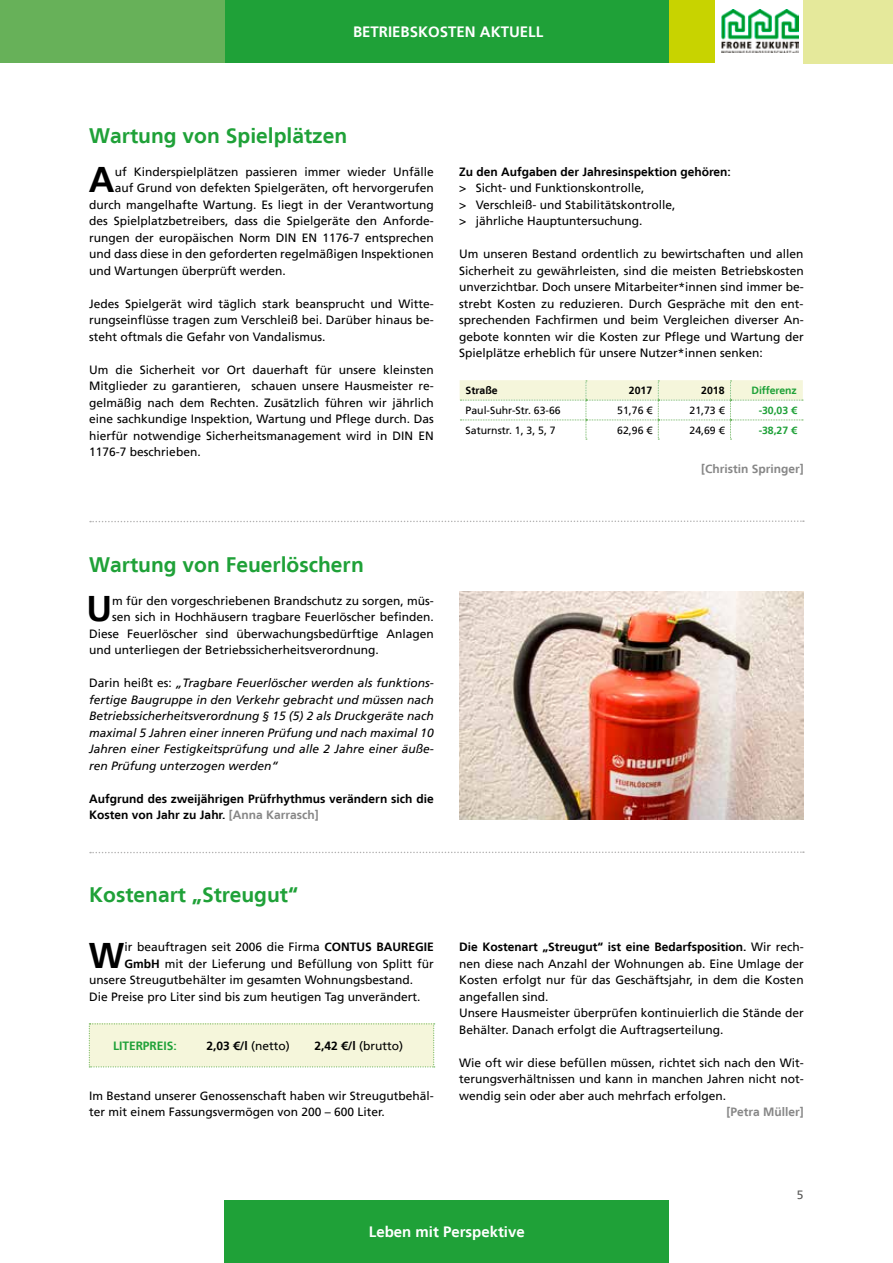
<style>
.page{position:relative;width:893px;height:1263px;background:#fff}
.page>*{position:absolute;margin:0;border:0;box-sizing:border-box;transform-origin:0 0}
.t1{font:700 35.7px "Frutiger LT";color:#000}
.t2{font:700 21px "Frutiger LT";color:#1fa138}
.t3{font:700 15px "Frutiger LT";color:#fff}
.t4{font:12px/16.5px "Frutiger LT";color:#000;text-align:justify}
.t5{font:italic 12px/16.5px "Frutiger LT";color:#000;text-align:justify}
.t6{font:700 12px/16.5px "Frutiger LT";color:#000}
.t7{font:700 12px "Frutiger LT";color:#878787}
.t8{font:700 12px "Frutiger LT";letter-spacing:-.005em;color:#1fa138}
.t9{font:12px "Frutiger LT";color:#575756}
.t10{font:10.5px "Frutiger LT";color:#000}
.t11{font:700 10.5px "Frutiger LT";letter-spacing:-.005em;color:#1fa138}
.t12{font:700 10.5px "Frutiger LT";color:#000}
.s1{font-style:normal}
.s2{color:#878787}
.s3{font-weight:700}
.s4{font-weight:400}
</style>
<div class="page">
<img style="left:459px;top:592px;width:345px;height:227px">
<div style="left:225px;top:0;width:445px;height:63px;background:#1fa138"></div>
<div style="left:804px;top:0;width:89px;height:63px;background:#e5e99b"></div>
<div style="left:669px;top:0;width:45px;height:63px;background:#c8d300"></div>
<div style="left:0;top:0;width:225px;height:63px;background:#67b159"></div>
<div style="left:225px;top:1200px;width:444px;height:63px;background:#1fa138"></div>
<img style="left:721px;top:10px;width:77px;height:43px">
<svg style="left:90px;top:520px;width:714px;height:2px"></svg>
<svg style="left:460px;top:380px;width:343px;height:60px"></svg>
<svg style="left:90px;top:851px;width:714px;height:2px"></svg>
<div style="left:89px;top:1023px;width:346px;height:44px;background:#f5f6db"></div>
<p class="t3" style="left:353px;top:23px;width:192px">BETRIEBSKOSTEN AKTUELL</p>
<h2 class="t2" style="left:89px;top:123px;width:259px">Wartung von Spielplätzen</h2>
<h1 class="t1" style="left:89px;top:159px;width:27px">A</h1>
<p class="t4" style="left:115px;top:163px;width:321px">uf Kinderspielplätzen passieren immer wieder Unfälle</p>
<p class="t4" style="left:115px;top:180px;width:320px">auf Grund von defekten Spielgeräten, oft hervorgerufen</p>
<p class="t4" style="left:89px;top:196px;width:346px">durch mangelhafte Wartung. Es liegt in der Verantwortung</p>
<p class="t4" style="left:89px;top:213px;width:346px">des Spielplatzbetreibers, dass die Spielgeräte den Anforde-</p>
<p class="t4" style="left:89px;top:229px;width:346px">rungen der europäischen Norm DIN EN 1176-7 entsprechen</p>
<p class="t4" style="left:89px;top:246px;width:346px">und dass diese in den geforderten regelmäßigen Inspektionen</p>
<p class="t4" style="left:89px;top:262px;width:198px">und Wartungen überprüft werden.</p>
<p class="t4" style="left:89px;top:295px;width:346px">Jedes Spielgerät wird täglich stark beansprucht und Witte&shy;rungseinflüsse tragen zum Verschleiß bei. Darüber hinaus be&shy;steht oftmals die Gefahr von Vandalismus.</p>
<p class="t4" style="left:89px;top:361px;width:346px">Um die Sicherheit vor Ort dauerhaft für unsere kleinsten Mitglieder zu garantieren, schauen unsere Hausmeister re&shy;gelmäßig nach dem Rechten. Zusätzlich führen wir jährlich eine sachkundige Inspektion, Wartung und Pflege durch. Das hierfür notwendige Sicherheitsmanagement wird in DIN EN 1176-7 beschrieben.</p>
<p class="t6" style="left:459px;top:163px;width:273px">Zu den Aufgaben der Jahresinspektion gehören:</p>
<p class="t4" style="left:459px;top:180px;width:218px;text-align:left">&gt; Sicht- und Funktionskontrolle,<br>&gt; Verschleiß- und Stabilitätskontrolle, &gt; jährliche Hauptuntersuchung.</p>
<p class="t4" style="left:459px;top:246px;width:346px">Um unseren Bestand ordentlich zu bewirtschaften und allen Sicherheit zu gewährleisten, sind die meisten Betriebskosten unverzichtbar. Doch unsere Mitarbeiter*innen sind immer be&shy;strebt Kosten zu reduzieren. Durch Gespräche mit den ent&shy;sprechenden Fachfirmen und beim Vergleichen diverser An&shy;gebote konnten wir die Kosten zur Pflege und Wartung der Spielplätze erheblich für unsere Nutzer*innen senken:</p>
<p class="t12" style="left:466px;top:384px;width:34px">Straße</p>
<p class="t12" style="left:629px;top:384px;width:25px">2017</p>
<p class="t12" style="left:701px;top:384px;width:25px">2018</p>
<p class="t11" style="left:751px;top:384px;width:47px">Differenz</p>
<p class="t10" style="left:466px;top:404px;width:97px">Paul-Suhr-Str. 63-66</p>
<p class="t10" style="left:617px;top:404px;width:37px">51,76 €</p>
<p class="t10" style="left:689px;top:404px;width:37px">21,73 €</p>
<p class="t11" style="left:759px;top:404px;width:40px">-30,03 €</p>
<p class="t10" style="left:466px;top:424px;width:92px">Saturnstr. 1, 3, 5, 7</p>
<p class="t10" style="left:617px;top:424px;width:37px">62,96 €</p>
<p class="t10" style="left:689px;top:424px;width:37px">24,69 €</p>
<p class="t11" style="left:759px;top:424px;width:40px">-38,27 €</p>
<p class="t7" style="left:701px;top:462px;width:104px">[Christin Springer]</p>
<h2 class="t2" style="left:89px;top:552px;width:276px">Wartung von Feuerlöschern</h2>
<h1 class="t1" style="left:87px;top:588px;width:27px">U</h1>
<p class="t4" style="left:112px;top:592px;width:323px">m für den vorgeschriebenen Brandschutz zu sorgen, müs-</p>
<p class="t4" style="left:112px;top:609px;width:323px">sen sich in Hochhäusern tragbare Feuerlöscher befinden.</p>
<p class="t4" style="left:89px;top:625px;width:346px">Diese Feuerlöscher sind überwachungsbedürftige Anlagen</p>
<p class="t4" style="left:89px;top:642px;width:291px">und unterliegen der Betriebssicherheitsverordnung.</p>
<p class="t5" style="left:89px;top:675px;width:346px"><span class="s1">Darin heißt es:</span> „Tragbare Feuerlöscher werden als funktions&shy;fertige Baugruppe in den Verkehr gebracht und müssen nach Betriebssicherheitsverordnung § 15 (5) 2 als Druckgeräte nach maximal 5 Jahren einer inneren Prüfung und nach maximal 10<br>Jahren einer Festigkeitsprüfung und alle 2 Jahre einer äuße&shy;ren Prüfung unterzogen werden“</p>
<p class="t6" style="left:89px;top:790px;width:346px">Aufgrund des zweijährigen Prüfrhythmus verändern sich die<br>Kosten von Jahr zu Jahr. <span class="s2">[Anna Karrasch]</span></p>
<h2 class="t2" style="left:89px;top:882px;width:210px">Kostenart „Streugut“</h2>
<h1 class="t1" style="left:89px;top:934px;width:37px">W</h1>
<p class="t4" style="left:125px;top:939px;width:311px">ir beauftragen seit 2006 die Firma <span class="s3">CONTUS BAUREGIE</span></p>
<p class="t4" style="left:125px;top:955px;width:311px"><span class="s3">GmbH</span> mit der Lieferung und Befüllung von Splitt für</p>
<p class="t4" style="left:89px;top:972px;width:325px">unsere Streugutbehälter im gesamten Wohnungsbestand.</p>
<p class="t4" style="left:89px;top:988px;width:333px">Die Preise pro Liter sind bis zum heutigen Tag unverändert.</p>
<p class="t8" style="left:113px;top:1039px;width:65px">LITERPREIS:</p>
<p class="t6" style="left:206px;top:1038px;width:85px">2,03 €/l <span class="s4">(netto)</span></p>
<p class="t4" style="left:314px;top:1038px;width:90px"><span class="s3">2,42 €/l</span> (brutto)</p>
<p class="t4" style="left:89px;top:1087px;width:346px">Im Bestand unserer Genossenschaft haben wir Streugutbehäl&shy;ter mit einem Fassungsvermögen von 200 – 600 Liter.</p>
<p class="t4" style="left:459px;top:939px;width:346px;text-align:left"><span class="s3">Die Kostenart „Streugut“ ist eine Bedarfsposition.</span> Wir rech&shy;nen diese nach Anzahl der Wohnungen ab. Eine Umlage der Kosten erfolgt nur für das Geschäftsjahr, in dem die Kosten angefallen sind.<br>Unsere Hausmeister überprüfen kontinuierlich die Stände der Behälter. Danach erfolgt die Auftragserteilung.</p>
<p class="t4" style="left:459px;top:1054px;width:346px">Wie oft wir diese befüllen müssen, richtet sich nach den Wit&shy;terungsverhältnissen und kann in manchen Jahren nicht not&shy;wendig sein oder aber auch mehrfach erfolgen.</p>
<p class="t7" style="left:726px;top:1105px;width:79px">[Petra Müller]</p>
<p class="t9" style="left:797px;top:1188px;width:8px">5</p>
<p class="t3" style="left:369px;top:1223px;width:157px">Leben mit Perspektive</p>
</div>
